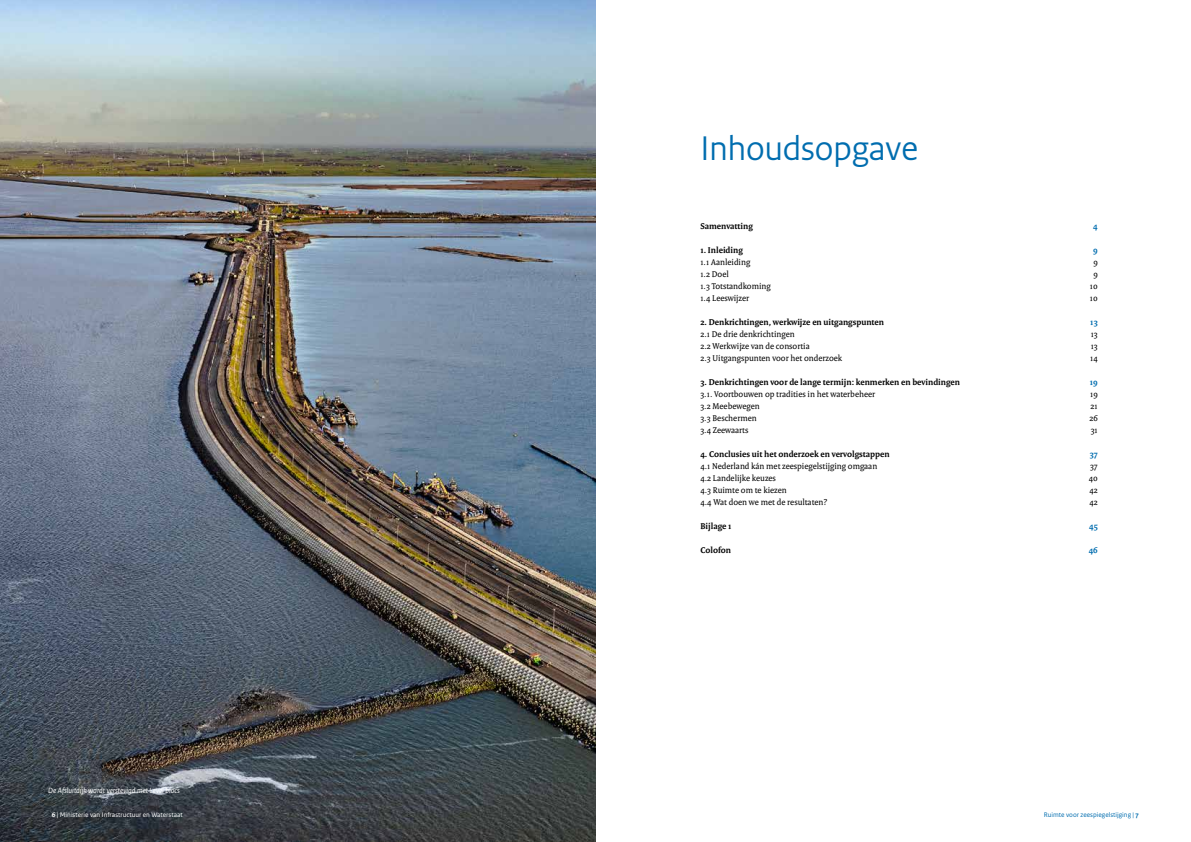
<style>
.page{position:relative;width:1191px;height:842px;background:#fff}
.page>*{position:absolute;margin:0;border:0;box-sizing:border-box;transform-origin:0 0}
.t1{font:36px "Rijksoverheid Sans Heading";color:#006daf}
.t2{font:9px "Rijksoverheid Serif";color:#000}
.t3{font:700 9px "Rijksoverheid Serif";color:#000}
.t4{font:700 9px "Rijksoverheid Serif";color:#006daf}
.t5{font:italic 8px "Rijksoverheid Sans Text";color:#fff}
.t6{font:7px "Rijksoverheid Sans Text";color:#fff}
.t7{font:7px "Rijksoverheid Sans Text";color:#006daf}
.s1{font-weight:700}
</style>
<div class="page">
<img style="left:0;top:0;width:595px;height:842px">
<h1 class="t1" style="left:700px;top:127px;width:219px">Inhoudsopgave</h1>
<p class="t5" style="left:48px;top:786px;width:133px">De Afsluitdijk wordt verstevigd met Level blocs</p>
<p class="t3" style="left:700px;top:221px;width:54px">Samenvatting</p>
<p class="t4" style="left:1093px;top:221px;width:6px">4</p>
<p class="t3" style="left:700px;top:245px;width:44px">1. Inleiding</p>
<p class="t4" style="left:1093px;top:245px;width:6px">9</p>
<p class="t2" style="left:700px;top:257px;width:51px">1.1 Aanleiding</p>
<p class="t2" style="left:1093px;top:257px;width:6px">9</p>
<p class="t2" style="left:700px;top:269px;width:30px">1.2 Doel</p>
<p class="t2" style="left:1093px;top:269px;width:6px">9</p>
<p class="t2" style="left:700px;top:281px;width:72px">1.3 Totstandkoming</p>
<p class="t2" style="left:1089px;top:281px;width:9px">10</p>
<p class="t2" style="left:700px;top:293px;width:50px">1.4 Leeswijzer</p>
<p class="t2" style="left:1089px;top:293px;width:9px">10</p>
<p class="t3" style="left:700px;top:317px;width:185px">2. Denkrichtingen, werkwijze en uitgangspunten</p>
<p class="t4" style="left:1090px;top:317px;width:9px">13</p>
<p class="t2" style="left:700px;top:329px;width:96px">2.1 De drie denkrichtingen</p>
<p class="t2" style="left:1090px;top:329px;width:9px">13</p>
<p class="t2" style="left:700px;top:341px;width:111px">2.2 Werkwijze van de consortia</p>
<p class="t2" style="left:1090px;top:341px;width:9px">13</p>
<p class="t2" style="left:700px;top:353px;width:143px">2.3 Uitgangspunten voor het onderzoek</p>
<p class="t2" style="left:1090px;top:353px;width:9px">14</p>
<p class="t3" style="left:700px;top:377px;width:261px">3. Denkrichtingen voor de lange termijn: kenmerken en bevindingen</p>
<p class="t4" style="left:1089px;top:377px;width:9px">19</p>
<p class="t2" style="left:700px;top:389px;width:176px">3.1. Voortbouwen op tradities in het waterbeheer</p>
<p class="t2" style="left:1090px;top:389px;width:9px">19</p>
<p class="t2" style="left:700px;top:401px;width:61px">3.2 Meebewegen</p>
<p class="t2" style="left:1090px;top:401px;width:9px">21</p>
<p class="t2" style="left:700px;top:413px;width:58px">3.3 Beschermen</p>
<p class="t2" style="left:1089px;top:413px;width:10px">26</p>
<p class="t2" style="left:700px;top:425px;width:50px">3.4 Zeewaarts</p>
<p class="t2" style="left:1090px;top:425px;width:9px">31</p>
<p class="t3" style="left:700px;top:449px;width:191px">4. Conclusies uit het onderzoek en vervolgstappen</p>
<p class="t4" style="left:1089px;top:449px;width:10px">37</p>
<p class="t2" style="left:700px;top:461px;width:178px">4.1 Nederland kán met zeespiegelstijging omgaan</p>
<p class="t2" style="left:1090px;top:461px;width:9px">37</p>
<p class="t2" style="left:700px;top:473px;width:77px">4.2 Landelijke keuzes</p>
<p class="t2" style="left:1088px;top:473px;width:11px">40</p>
<p class="t2" style="left:700px;top:485px;width:88px">4.3 Ruimte om te kiezen</p>
<p class="t2" style="left:1089px;top:485px;width:10px">42</p>
<p class="t2" style="left:700px;top:497px;width:128px">4.4 Wat doen we met de resultaten?</p>
<p class="t2" style="left:1089px;top:497px;width:10px">42</p>
<p class="t3" style="left:700px;top:521px;width:33px">Bijlage 1</p>
<p class="t4" style="left:1089px;top:521px;width:10px">45</p>
<p class="t3" style="left:700px;top:545px;width:32px">Colofon</p>
<p class="t4" style="left:1088px;top:545px;width:11px">46</p>
<p class="t6" style="left:52px;top:811px;width:132px"><span class="s1">6</span> | Ministerie van Infrastructuur en Waterstaat</p>
<p class="t7" style="left:1043px;top:811px;width:96px">Ruimte voor zeespiegelstijging | <span class="s1">7</span></p>
</div>
